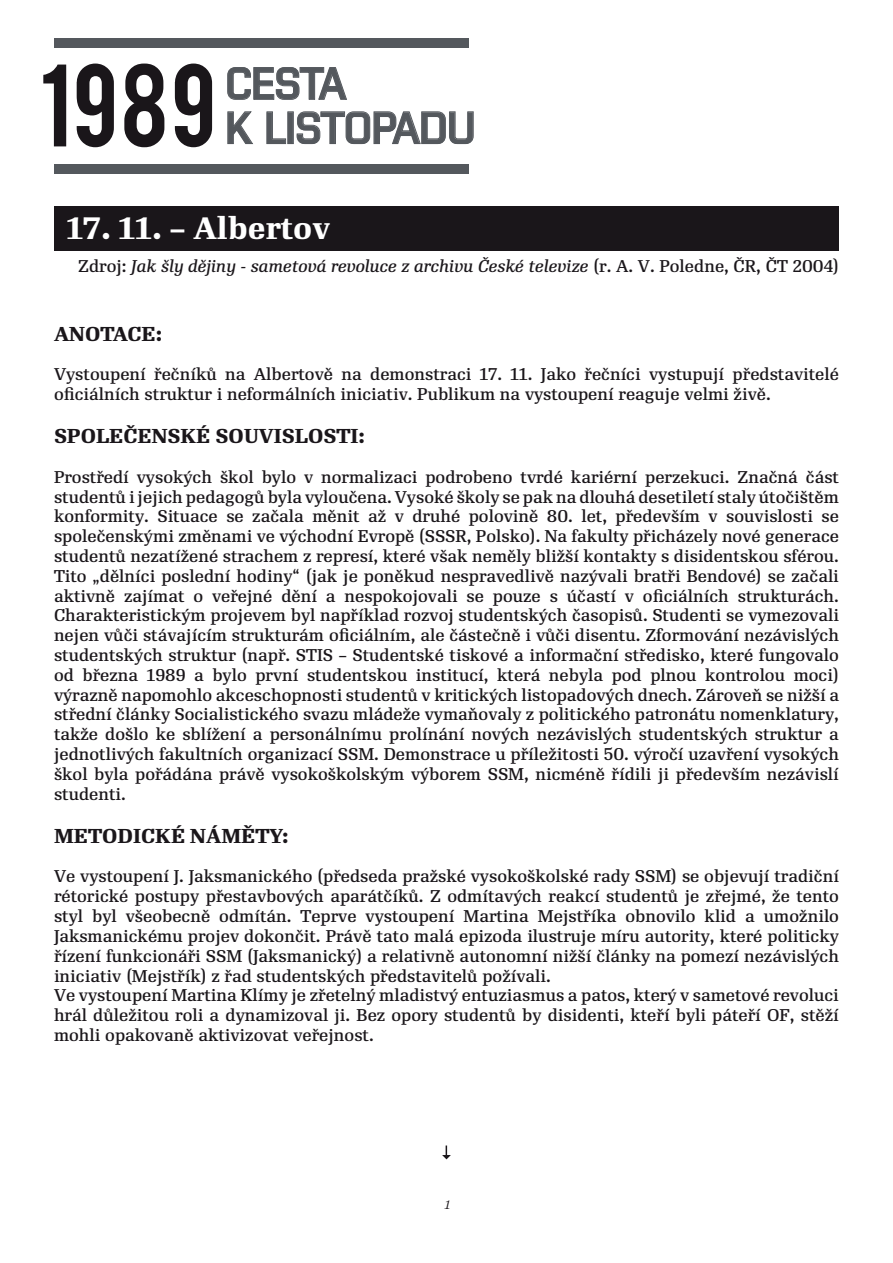
<style>
.page{position:relative;width:893px;height:1263px;background:#fff}
.page>*{position:absolute;margin:0;border:0;box-sizing:border-box;transform-origin:0 0}
.t1{font:91.8px "Bebas";color:#1a161a}
.t2{font:45.3px/44.2px "Vafle Classic";letter-spacing:-.025em;color:#54585d}
.Normální{font:700 30px "Re Public Text CE";color:#fff}
.Normální-2{font:700 19.5px "Re Public Text CE";color:#1a161a}
.Normální-3{font:16.5px/19.8px "Re Public Text CE";color:#1a161a;text-align:justify}
.Normální-4{font:italic 16.5px "Re Public Text CE";color:#1a161a}
.t3{font:italic 500 15px "Zapf Cha Itc LEE";color:#1a161a}
.s1{font-style:normal}
</style>
<div class="page">
<div style="left:54px;top:206px;width:785px;height:45px;background:#1a161a"></div>
<svg style="left:227px;top:67px;width:120px;height:33px"></svg>
<svg style="left:227px;top:111px;width:26px;height:33px"></svg>
<svg style="left:266px;top:111px;width:20px;height:33px"></svg>
<div style="left:287px;top:111px;width:7px;height:33px;border:1px solid #54585d"></div>
<svg style="left:296px;top:111px;width:178px;height:33px"></svg>
<div style="left:54px;top:164px;width:414px;height:10px;background:#54585d"></div>
<div style="left:54px;top:38px;width:414px;height:10px;background:#54585d"></div>
<svg style="left:442px;top:1145px;width:9px;height:14px"></svg>
<p class="t1" style="left:39px;top:39px;width:179px">1989</p>
<p class="t2" style="left:225px;top:61px;width:252px">CESTA<br>K LISTOPADU</p>
<p class="Normální" style="left:67px;top:210px;width:265px">17. 11. – Albertov</p>
<p class="Normální-4" style="left:78px;top:257px;width:762px"><span class="s1">Zdroj:</span> Jak šly dějiny - sametová revoluce z archivu České televize <span class="s1">(r. A. V. Poledne, ČR, ČT 2004)</span></p>
<p class="Normální-2" style="left:54px;top:322px;width:110px">ANOTACE:</p>
<p class="Normální-3" style="left:54px;top:364px;width:786px">Vystoupení řečníků na Albertově na demonstraci 17. 11. Jako řečníci vystupují představitelé oficiálních struktur i neformálních iniciativ. Publikum na vystoupení reaguje velmi živě.</p>
<p class="Normální-2" style="left:54px;top:425px;width:313px">SPOLEČENSKÉ SOUVISLOSTI:</p>
<p class="Normální-3" style="left:54px;top:467px;width:786px">Prostředí vysokých škol bylo v normalizaci podrobeno tvrdé kariérní perzekuci. Značná část studentů i jejich pedagogů byla vyloučena. Vysoké školy se pak na dlouhá desetiletí staly útočištěm konformity. Situace se začala měnit až v druhé polovině 80. let, především v souvislosti se společenskými změnami ve východní Evropě (SSSR, Polsko). Na fakulty přicházely nové generace studentů nezatížené strachem z represí, které však neměly bližší kontakty s disidentskou sférou.<br>Tito „dělníci poslední hodiny“ (jak je poněkud nespravedlivě nazývali bratři Bendové) se začali aktivně zajímat o veřejné dění a nespokojovali se pouze s účastí v oficiálních strukturách.<br>Charakteristickým projevem byl například rozvoj studentských časopisů. Studenti se vymezovali nejen vůči stávajícím strukturám oficiálním, ale částečně i vůči disentu. Zformování nezávislých studentských struktur (např. STIS – Studentské tiskové a informační středisko, které fungovalo od března 1989 a bylo první studentskou institucí, která nebyla pod plnou kontrolou moci) výrazně napomohlo akceschopnosti studentů v kritických listopadových dnech. Zároveň se nižší a střední články Socialistického svazu mládeže vymaňovaly z politického patronátu nomenklatury, takže došlo ke sblížení a personálnímu prolínání nových nezávislých studentských struktur a jednotlivých fakultních organizací SSM. Demonstrace u příležitosti 50. výročí uzavření vysokých škol byla pořádána právě vysokoškolským výborem SSM, nicméně řídili ji především nezávislí studenti.</p>
<p class="Normální-2" style="left:54px;top:824px;width:236px">METODICKÉ NÁMĚTY:</p>
<p class="Normální-3" style="left:54px;top:867px;width:786px">Ve vystoupení J. Jaksmanického (předseda pražské vysokoškolské rady SSM) se objevují tradiční rétorické postupy přestavbových aparátčíků. Z odmítavých reakcí studentů je zřejmé, že tento styl byl všeobecně odmítán. Teprve vystoupení Martina Mejstříka obnovilo klid a umožnilo Jaksmanickému projev dokončit. Právě tato malá epizoda ilustruje míru autority, které politicky řízení funkcionáři SSM (Jaksmanický) a relativně autonomní nižší články na pomezí nezávislých iniciativ (Mejstřík) z řad studentských představitelů požívali.</p>
<p class="Normální-3" style="left:54px;top:985px;width:786px">Ve vystoupení Martina Klímy je zřetelný mladistvý entuziasmus a patos, který v sametové revoluci hrál důležitou roli a dynamizoval ji. Bez opory studentů by disidenti, kteří byli páteří OF, stěží mohli opakovaně aktivizovat veřejnost.</p>
<p class="t3" style="left:443px;top:1195px;width:8px">1</p>
</div>
